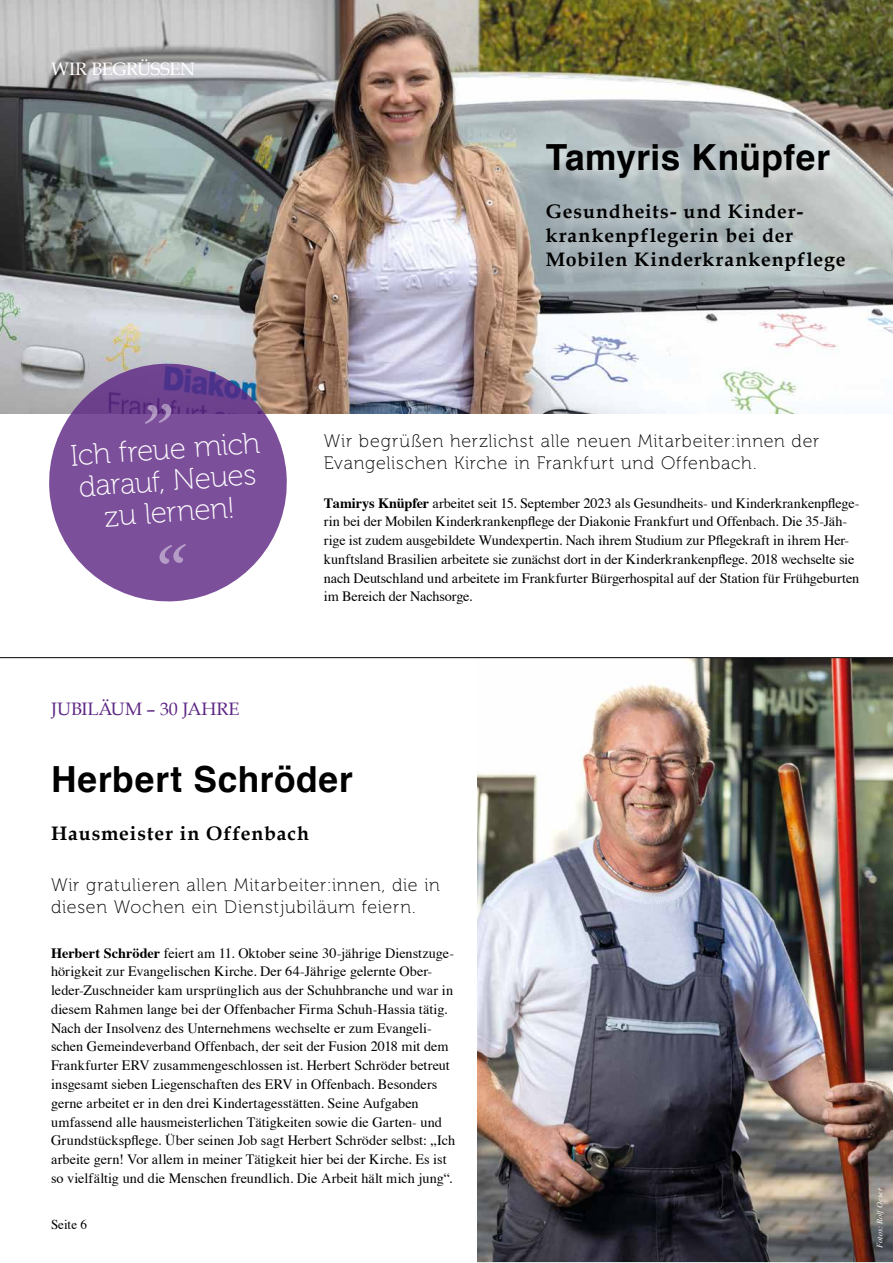
<style>
.page{position:relative;width:893px;height:1263px;background:#fff}
.page>*{position:absolute;margin:0;border:0;box-sizing:border-box;transform-origin:0 0}
.t1{font:700 36px "Helvetica";letter-spacing:.015em;color:#000}
.t2{font:29.7px/31.7px "Museo 100";color:#fff;text-align:center}
.t3{font:700 19.5px/24px "Book Antiqua";letter-spacing:.05em;color:#000}
.t4{font:18px/22.5px "Museo 100";letter-spacing:.04em;color:#000}
.t5{font:18px "Book Antiqua";color:#5c2483}
.t6{font:18px "Book Antiqua";letter-spacing:-.015em;color:#fff}
.t7{font:14.25px/18.8px "Times";color:#000}
.t8{font:13.5px "Times";color:#000}
.t9{font:italic 8.25px "Times";letter-spacing:.015em;color:#fff}
.s1{font-weight:700}
</style>
<div class="page">
<img style="left:0;top:0;width:893px;height:414px">
<img style="left:478px;top:658px;width:415px;height:603px">
<div style="left:545px;top:142px;width:314px;height:143px;background:#fff;opacity:.5"></div>
<svg style="left:45px;top:359px;width:246px;height:243px;background:#9271a9"></svg>
<svg style="left:145px;top:404px;width:27px;height:20px"></svg>
<svg style="left:159px;top:544px;width:27px;height:20px"></svg>
<hr style="left:0;top:657px;width:893px;height:1px;background:#000">
<p class="t6" style="left:51px;top:58px;width:146px">WIR BEGRÜSSEN</p>
<h1 class="t1" style="left:546px;top:128px;width:286px">Tamyris Knüpfer</h1>
<h3 class="t3" style="left:546px;top:199px;width:301px">Gesundheits- und Kinder&shy;krankenpflegerin bei der<br>Mobilen Kinderkrankenpflege</h3>
<h2 class="t2" style="left:69px;top:440px;width:191px;rotate:-4deg">Ich freue mich darauf, Neues zu lernen!</h2>
<p class="t4" style="left:324px;top:430px;width:497px">Wir begrüßen herzlichst alle neuen Mitarbeiter:innen der<br>Evangelischen Kirche in Frankfurt und Offenbach.</p>
<p class="t7" style="left:324px;top:492px;width:537px"><span class="s1">Tamirys Knüpfer</span> arbeitet seit 15. September 2023 als Gesundheits- und Kinderkrankenpflege&shy;rin bei der Mobilen Kinderkrankenpflege der Diakonie Frankfurt und Offenbach. Die 35-Jäh&shy;rige ist zudem ausgebildete Wundexpertin. Nach ihrem Studium zur Pflegekraft in ihrem Her&shy;kunftsland Brasilien arbeitete sie zunächst dort in der Kinderkrankenpflege. 2018 wechselte sie nach Deutschland und arbeitete im Frankfurter Bürgerhospital auf der Station für Frühgeburten im Bereich der Nachsorge.</p>
<p class="t5" style="left:51px;top:698px;width:190px">JUBILÄUM – 30 JAHRE</p>
<h1 class="t1" style="left:51px;top:750px;width:303px">Herbert Schröder</h1>
<h3 class="t3" style="left:51px;top:822px;width:259px">Hausmeister in Offenbach</h3>
<p class="t4" style="left:51px;top:874px;width:390px">Wir gratulieren allen Mitarbeiter:innen, die in diesen Wochen ein Dienstjubiläum feiern.</p>
<p class="t7" style="left:51px;top:942px;width:406px"><span class="s1">Herbert Schröder</span> feiert am 11. Oktober seine 30-jährige Dienstzuge&shy;hörigkeit zur Evangelischen Kirche. Der 64-Jährige gelernte Ober&shy;leder-Zuschneider kam ursprünglich aus der Schuhbranche und war in diesem Rahmen lange bei der Offenbacher Firma Schuh-Hassia tätig.<br>Nach der Insolvenz des Unternehmens wechselte er zum Evangeli&shy;schen Gemeindeverband Offenbach, der seit der Fusion 2018 mit dem Frankfurter ERV zusammengeschlossen ist. Herbert Schröder betreut insgesamt sieben Liegenschaften des ERV in Offenbach. Besonders gerne arbeitet er in den drei Kindertagesstätten. Seine Aufgaben umfassend alle hausmeisterlichen Tätigkeiten sowie die Garten- und Grundstückspflege. Über seinen Job sagt Herbert Schröder selbst: „Ich arbeite gern! Vor allem in meiner Tätigkeit hier bei der Kirche. Es ist so vielfältig und die Menschen freundlich. Die Arbeit hält mich jung“.</p>
<p class="t8" style="left:51px;top:1211px;width:37px">Seite 6</p>
<p class="t9" style="left:873px;top:1248px;width:62px;rotate:-90deg">Fotos: RolfOeser</p>
</div>
